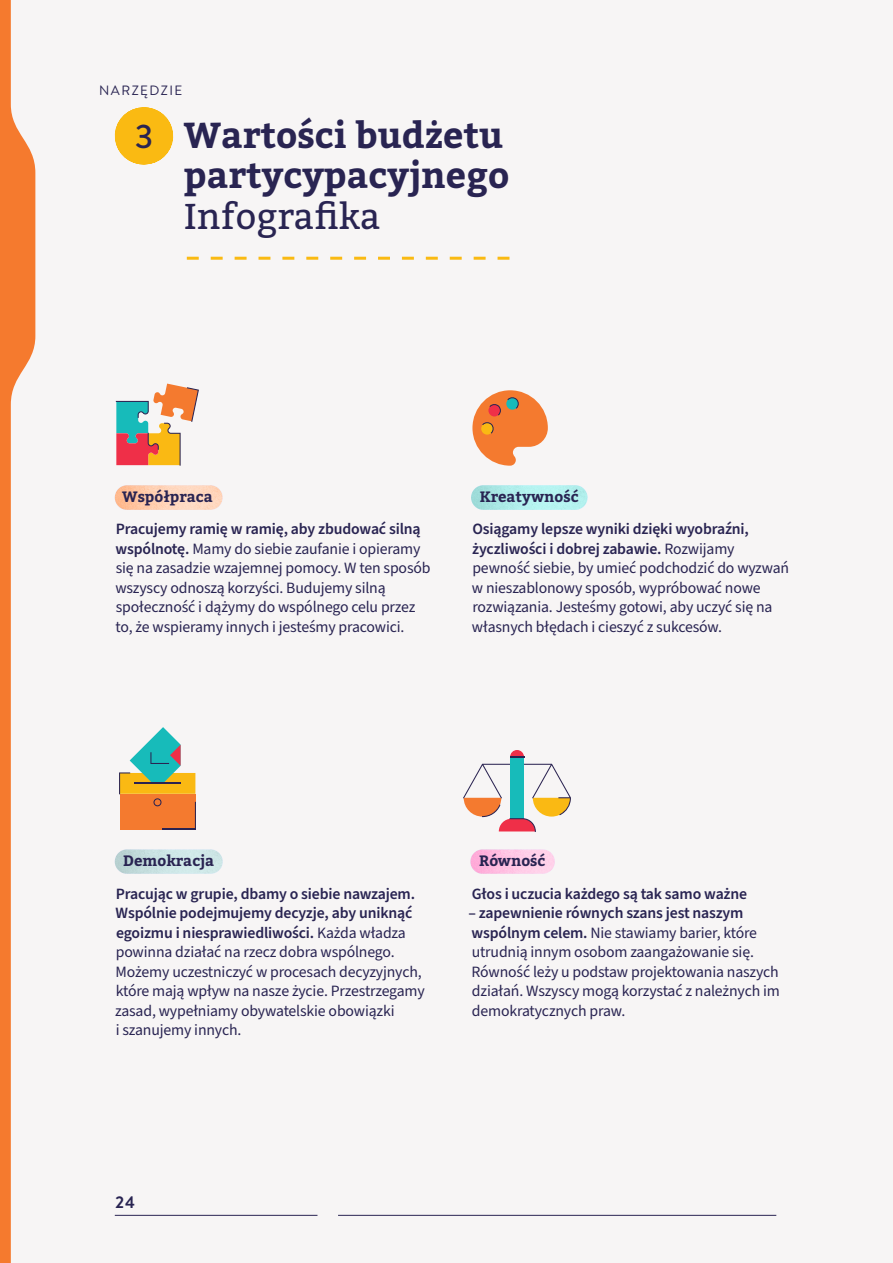
<style>
.page{position:relative;width:893px;height:1263px;background:#f7f5f5}
.page>*{position:absolute;margin:0;border:0;box-sizing:border-box;transform-origin:0 0}
.NUMERACJA_NARZĘDZIA{font:700 36px/40.5px "Bitter";color:#292452}
.t1{font:700 16.5px "Brandon Text";color:#292452}
.VALUES_OPIS{font:15.75px/19.5px "Source Sans Pro";letter-spacing:-.01em;color:#292452}
.VALUES_OPIS-2{font:600 15.75px "Source Sans Pro";letter-spacing:-.01em;color:#292452}
.VALUE{font:700 15px "Bitter";color:#292452}
.WERSALIK_KEY_STAGES{font:13.5px "Brandon Text";letter-spacing:.11em;color:#292452}
.s1{font-family:"Brandon Text";font-weight:500;font-size:33px}
.s2{font-weight:400}
.s3{font-weight:600}
</style>
<div class="page">
<svg style="left:0;top:0;width:35px;height:1263px"></svg>
<svg style="left:115px;top:485px;width:108px;height:25px;background:#fed0b4"></svg>
<div style="left:471px;top:485px;width:117px;height:25px;background:linear-gradient(to right,#a4e2df,#bbf8f6);border-radius:12px"></div>
<div style="left:115px;top:849px;width:108px;height:25px;background:linear-gradient(to right,#bcd5d5,#d6eeef);border-radius:12px"></div>
<div style="left:470px;top:849px;width:85px;height:25px;background:linear-gradient(to right,#ffabd9,#ffdbee);border-radius:12px"></div>
<hr style="left:338px;top:1215px;width:438px;height:1px;background:#292452">
<hr style="left:115px;top:1215px;width:202px;height:1px;background:#292452">
<svg style="left:187px;top:257px;width:322px;height:3px"></svg>
<hr style="left:143px;top:107px;width:1px;height:57px;background:#faba12">
<hr style="left:144px;top:107px;width:1px;height:57px;background:#faba12">
<svg style="left:116px;top:384px;width:83px;height:82px"></svg>
<svg style="left:472px;top:390px;width:76px;height:76px"></svg>
<svg style="left:119px;top:727px;width:77px;height:103px"></svg>
<hr style="left:134px;top:783px;width:47px;height:1px;background:#2a2351">
<div style="left:510px;top:757px;width:14px;height:62px;background:#17bbba"></div>
<svg style="left:463px;top:764px;width:108px;height:68px"></svg>
<svg style="left:510px;top:750px;width:15px;height:7px"></svg>
<p class="WERSALIK_KEY_STAGES" style="left:99px;top:81px;width:85px">NARZĘDZIE</p>
<p class="NUMERACJA_NARZĘDZIA" style="left:184px;top:116px;width:327px;text-indent:-50px"><span class="s1">3</span> Wartości budżetu partycypacyjnego<br><span class="s2">Infografika</span></p>
<p class="VALUE" style="left:122px;top:487px;width:92px">Współpraca</p>
<p class="VALUES_OPIS" style="left:115px;top:520px;width:317px"><span class="s3">Pracujemy ramię w ramię, aby zbudować silną wspólnotę.</span> Mamy do siebie zaufanie i opieramy się na zasadzie wzajemnej pomocy. W ten sposób wszyscy odnoszą korzyści. Budujemy silną społeczność i dążymy do wspólnego celu przez to, że wspieramy innych i jesteśmy pracowici.</p>
<p class="VALUE" style="left:480px;top:487px;width:100px">Kreatywność</p>
<p class="VALUES_OPIS" style="left:472px;top:520px;width:319px"><span class="s3">Osiągamy lepsze wyniki dzięki wyobraźni, życzliwości i dobrej zabawie.</span> Rozwijamy pewność siebie, by umieć podchodzić do wyzwań w nieszablonowy sposób, wypróbować nowe rozwiązania. Jesteśmy gotowi, aby uczyć się na własnych błędach i cieszyć z sukcesów.</p>
<p class="VALUE" style="left:123px;top:851px;width:93px">Demokracja</p>
<p class="VALUES_OPIS" style="left:115px;top:884px;width:311px"><span class="s3">Pracując w grupie, dbamy o siebie nawzajem.<br>Wspólnie podejmujemy decyzje, aby uniknąć egoizmu i niesprawiedliwości.</span> Każda władza powinna działać na rzecz dobra wspólnego.<br>Możemy uczestniczyć w procesach decyzyjnych, które mają wpływ na nasze życie. Przestrzegamy zasad, wypełniamy obywatelskie obowiązki<br>i szanujemy innych.</p>
<p class="VALUE" style="left:479px;top:851px;width:68px">Równość</p>
<p class="VALUES_OPIS-2" style="left:472px;top:883px;width:277px">Głos i uczucia każdego są tak samo ważne</p>
<p class="VALUES_OPIS" style="left:469px;top:903px;width:313px"><span class="s3">– zapewnienie równych szans jest naszym wspólnym celem.</span> Nie stawiamy barier, które utrudnią innym osobom zaangażowanie się.<br>Równość leży u podstaw projektowania naszych działań. Wszyscy mogą korzystać z należnych im demokratycznych praw.</p>
<p class="t1" style="left:115px;top:1191px;width:22px">24</p>
</div>
